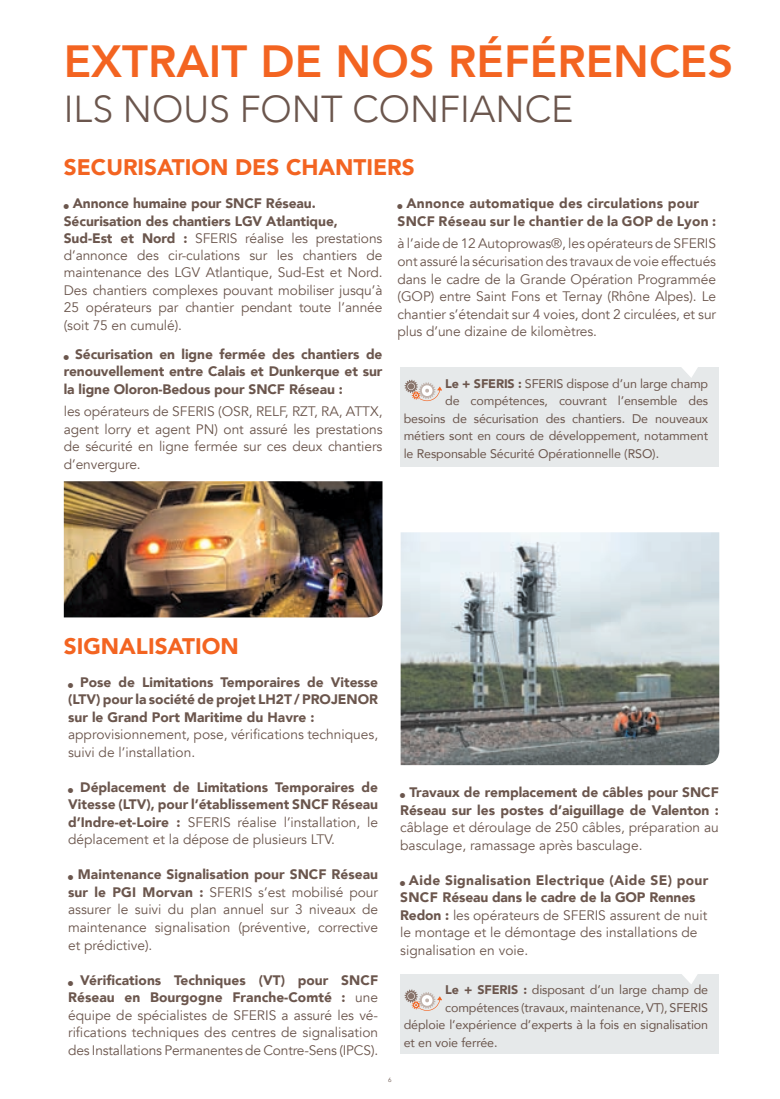
<style>
.page{position:relative;width:780px;height:1099px;background:#fff}
.page>*{position:absolute;margin:0;border:0;box-sizing:border-box;transform-origin:0 0}
.t1{font:800 45px "Avenir";color:#f36421}
.t2{font:300 37.5px "Avenir";color:#6b564d}
.t3{font:900 22.5px "Avenir";color:#f36421}
.t4{font:13.75px/17.5px "Avenir";color:#6b564d;text-align:justify}
.t5{font:900 13.75px/17.5px "Avenir";color:#6b564d;text-align:justify}
.t6{font:900 13.75px/17.5px "Avenir";letter-spacing:.02em;color:#6b564d}
.t7{font:12.5px "Avenir";letter-spacing:-.01em;color:#6b564d}
.t8{font:6.25px "Avenir";color:#6b564d}
.s1{font-weight:400}
.s2{font-weight:900}
</style>
<div class="page">
<img style="left:64px;top:481px;width:318px;height:136px">
<img style="left:400px;top:532px;width:319px;height:233px">
<div style="left:400px;top:367px;width:318px;height:99px;background:#e6e9ea"></div>
<svg style="left:682px;top:367px;width:16px;height:11px"></svg>
<svg style="left:404px;top:380px;width:38px;height:21px"></svg>
<div style="left:400px;top:974px;width:318px;height:80px;background:#e6e9ea"></div>
<svg style="left:682px;top:974px;width:16px;height:10px"></svg>
<svg style="left:404px;top:989px;width:38px;height:21px"></svg>
<h1 class="t1" style="left:64px;top:20px;width:671px">EXTRAIT DE NOS RÉFÉRENCES</h1>
<h2 class="t2" style="left:64px;top:87px;width:511px">ILS NOUS FONT CONFIANCE</h2>
<h3 class="t3" style="left:64px;top:148px;width:239px">SECU RISATION DES CHANT</h3>
<h3 class="t3" style="left:366px;top:148px;width:50px">IERS</h3>
<p class="t5" style="left:64px;top:194px;width:320px;text-align:left">■ Annonce humaine pour SNCF Réseau.<br>Sécurisation des chantiers LGV Atlantique,<br>Sud-Est et Nord : <span class="s1">SFERIS réalise les prestations</span></p>
<p class="t4" style="left:64px;top:246px;width:320px">d’annonce des cir-culations sur les chantiers de maintenance des LGV Atlantique, Sud-Est et Nord.<br>Des chantiers complexes pouvant mobiliser jusqu’à 25 opérateurs par chantier pendant toute l’année (soit 75 en cumulé).</p>
<p class="t5" style="left:64px;top:344px;width:320px">■ Sécurisation en ligne fermée des chantiers de renouvellement entre Calais et Dunkerque et sur la ligne Oloron-Bedous pour SNCF Réseau :</p>
<p class="t4" style="left:64px;top:403px;width:320px">les opérateurs de SFERIS (OSR, RELF, RZT, RA, ATTX, agent lorry et agent PN) ont assuré les prestations de sécurité en ligne fermée sur ces deux chantiers d’envergure.</p>
<p class="t6" style="left:397px;top:194px;width:320px">■ Annonce automatique des circulations pour<br>SNCF Réseau sur le chantier de la GOP de Lyon :</p>
<p class="t4" style="left:397px;top:235px;width:320px">à l’aide de 12 Autoprowas®, les opérateurs de SFERIS ont assuré la sécurisation des travaux de voie effectués dans le cadre de la Grande Opération Programmée (GOP) entre Saint Fons et Ternay (Rhône Alpes). Le chantier s’étendait sur 4 voies, dont 2 circulées, et sur plus d’une dizaine de kilomètres.</p>
<p class="t7" style="left:445px;top:373px;width:264px"><span class="s2">Le + SFERIS :</span> SFERIS dispose d’un large champ</p>
<p class="t7" style="left:445px;top:391px;width:264px">de compétences, couvrant l’ensemble des</p>
<p class="t7" style="left:403px;top:408px;width:306px">besoins de sécurisation des chantiers. De nouveaux</p>
<p class="t7" style="left:403px;top:426px;width:306px">métiers sont en cours de développement, notamment</p>
<p class="t7" style="left:403px;top:443px;width:257px">le Responsable Sécurité Opérationnelle (RSO).</p>
<h3 class="t3" style="left:64px;top:626px;width:176px">sig nalisation</h3>
<p class="t5" style="left:68px;top:673px;width:311px">■ Pose de Limitations Temporaires de Vitesse (LTV) pour la société de projet LH 2T / PROJ ENOR sur le Grand Port Maritime du Havre :</p>
<p class="t4" style="left:68px;top:726px;width:311px">approvisionnement, pose, vérifications techniques, suivi de l’installation.</p>
<p class="t5" style="left:68px;top:778px;width:311px">■ Déplacement de Limitations Temporaires de Vitesse (LTV), pour l’établissement SNCF Réseau d’Indre-et-Loire : <span class="s1">SFERIS réalise l’installation, le déplacement et la dépose de plusieurs LTV.</span></p>
<p class="t4" style="left:68px;top:866px;width:311px">■ <span class="s2">Maintenance Signalisation pour SNCF Réseau sur le PGI Morvan :</span> SFERIS s’est mobilisé pour assurer le suivi du plan annuel sur 3 niveaux de maintenance signalisation (préventive, corrective et prédictive).</p>
<p class="t4" style="left:68px;top:971px;width:311px">■ <span class="s2">Vérifications Techniques (VT) pour SNCF Réseau en Bourgogne Franche-Comté :</span> une équipe de spécialistes de SFERIS a assuré les vé&shy;rifications techniques des centres de signalisation des Installations Permanentes de Contre-Sens (IPCS).</p>
<p class="t5" style="left:400px;top:783px;width:320px">■ Travaux de remplacement de câbles pour SNCF<br>Réseau sur les postes d’aiguillage de Valenton :</p>
<p class="t4" style="left:400px;top:819px;width:320px">câblage et déroulage de 250 câbles, préparation au basculage, ramassage après basculage.</p>
<p class="t4" style="left:400px;top:871px;width:310px;text-align:left">■ <span class="s2">Aide Signalisation Electrique (Aide SE) pour SNC F Réseau dans le cadre de la GOP Rennes Redon :</span> les opérateurs de SFERIS assurent de nuit le montage et le démontage des installations de signalisation en voie.</p>
<p class="t7" style="left:445px;top:979px;width:264px"><span class="s2">Le + SFERIS :</span> disposant d’un large champ de</p>
<p class="t7" style="left:445px;top:997px;width:264px">compétences (travaux, maintenance, VT), SFERIS</p>
<p class="t7" style="left:403px;top:1014px;width:306px">déploie l’expérience d’experts à la fois en signalisation</p>
<p class="t7" style="left:403px;top:1032px;width:95px">et en voie ferrée.</p>
<p class="t8" style="left:388px;top:1075px;width:5px">6</p>
</div>
